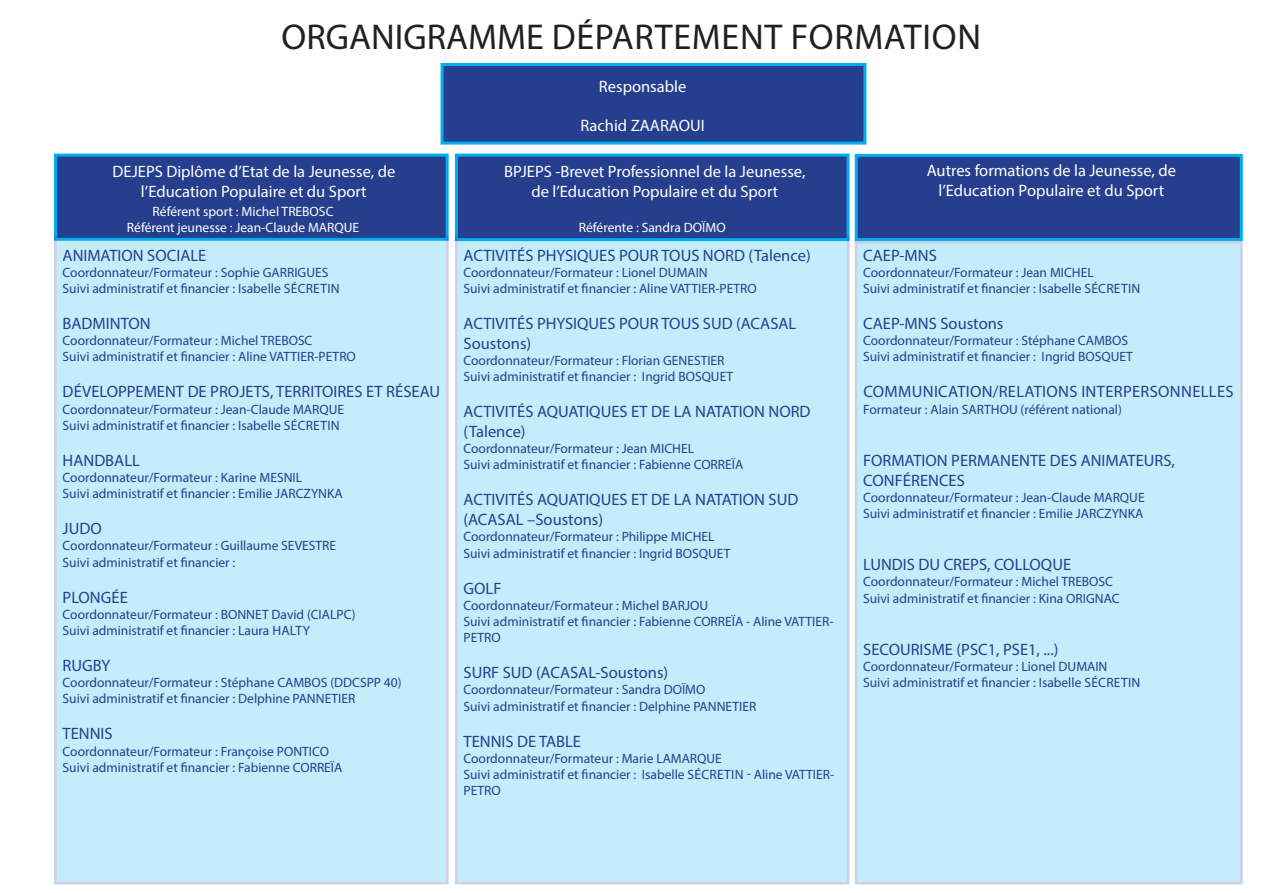
<style>
.page{position:relative;width:1263px;height:893px;background:#fff}
.page>*{position:absolute;margin:0;border:0;box-sizing:border-box;transform-origin:0 0}
.t1{font:36px "Myriad Pro";letter-spacing:.02em;color:#231f20}
.t2{font:16.5px/19.8px "Myriad Pro";color:#253f8e}
.t3{font:16.5px/19.8px "Myriad Pro";color:#fff;text-align:center}
.t4{font:16.5px "Myriad Pro";letter-spacing:.02em;color:#253f8e}
.t5{font:13.5px/16.2px "Myriad Pro";color:#253f8e}
.t6{font:13.5px "Myriad Pro";color:#fff}
</style>
<div class="page">
<div style="left:441px;top:63px;width:425px;height:82px;background:#253f8e;border:3px solid #00aeef"></div>
<div style="left:54px;top:154px;width:395px;height:87px;background:#253f8e;border:3px solid #00aeef"></div>
<div style="left:54px;top:235px;width:395px;height:649px;background:#c5ecfb"></div>
<div style="left:455px;top:154px;width:394px;height:87px;background:#253f8e;border:3px solid #00aeef"></div>
<div style="left:455px;top:235px;width:394px;height:649px;background:#c5ecfb"></div>
<div style="left:855px;top:154px;width:388px;height:87px;background:#253f8e;border:3px solid #00aeef"></div>
<div style="left:855px;top:241px;width:388px;height:643px;background:#c5ecfb"></div>
<p class="t1" style="left:282px;top:14px;width:701px">ORGANIGRAMME DÉPARTEMENT FORMATION</p>
<p class="t3" style="left:599px;top:76px;width:89px">Responsable</p>
<p class="t3" style="left:580px;top:116px;width:126px">Rachid ZAARAOUI</p>
<p class="t3" style="left:112px;top:162px;width:284px">DEJEPS Diplôme d’Etat de la Jeunesse, de l’Education Populaire et du Sport</p>
<p class="t6" style="left:153px;top:203px;width:182px">Référent sport : Michel TREBOSC</p>
<p class="t6" style="left:127px;top:220px;width:234px">Référent jeunesse : Jean-Claude MARQUE</p>
<p class="t2" style="left:63px;top:245px;width:145px">ANIMATION SOCIALE</p>
<p class="t5" style="left:63px;top:264px;width:267px">Coordonnateur/Formateur : Sophie GARRIGUES</p>
<p class="t5" style="left:63px;top:280px;width:279px">Suivi administratif et financier : Isabelle SÉCRETIN</p>
<p class="t2" style="left:63px;top:313px;width:90px">BADMINTON</p>
<p class="t5" style="left:63px;top:332px;width:251px">Coordonnateur/Formateur : Michel TREBOSC</p>
<p class="t5" style="left:63px;top:349px;width:295px">Suivi administratif et financier : Aline VATTIER-PETRO</p>
<p class="t2" style="left:63px;top:382px;width:379px">DÉVELOPPEMENT DE PROJETS, TERRITOIRES ET RÉSEAU</p>
<p class="t5" style="left:63px;top:401px;width:283px">Coordonnateur/Formateur : Jean-Claude MARQUE</p>
<p class="t5" style="left:63px;top:417px;width:279px">Suivi administratif et financier : Isabelle SÉCRETIN</p>
<p class="t2" style="left:63px;top:450px;width:79px">HANDBALL</p>
<p class="t5" style="left:63px;top:469px;width:241px">Coordonnateur/Formateur : Karine MESNIL</p>
<p class="t5" style="left:63px;top:485px;width:282px">Suivi administratif et financier : Emilie JARCZYNKA</p>
<p class="t2" style="left:63px;top:518px;width:41px">JUDO</p>
<p class="t5" style="left:63px;top:538px;width:275px">Coordonnateur/Formateur : Guillaume SEVESTRE</p>
<p class="t5" style="left:63px;top:554px;width:174px">Suivi administratif et financier :</p>
<p class="t2" style="left:63px;top:587px;width:67px">PLONGÉE</p>
<p class="t5" style="left:63px;top:606px;width:294px">Coordonnateur/Formateur : BONNET David (CIALPC)</p>
<p class="t5" style="left:63px;top:622px;width:249px">Suivi administratif et financier : Laura HALTY</p>
<p class="t2" style="left:63px;top:655px;width:49px">RUGBY</p>
<p class="t5" style="left:63px;top:674px;width:341px">Coordonnateur/Formateur : Stéphane CAMBOS (DDCSPP 40)</p>
<p class="t5" style="left:63px;top:691px;width:294px">Suivi administratif et financier : Delphine PANNETIER</p>
<p class="t2" style="left:63px;top:724px;width:52px">TENNIS</p>
<p class="t5" style="left:63px;top:743px;width:268px">Coordonnateur/Formateur : Françoise PONTICO</p>
<p class="t5" style="left:63px;top:759px;width:281px">Suivi administratif et financier : Fabienne CORREÏA</p>
<p class="t3" style="left:927px;top:161px;width:251px">Autres formations de la Jeunesse, de l’Education Populaire et du Sport</p>
<p class="t3" style="left:504px;top:162px;width:303px">BPJEPS -Brevet Professionnel de la Jeunesse,</p>
<p class="t3" style="left:531px;top:182px;width:248px">de l’Education Populaire et du Sport</p>
<p class="t6" style="left:579px;top:219px;width:149px">Référente : Sandra DOÏMO</p>
<p class="t2" style="left:463px;top:245px;width:349px">ACTIVITÉS PHYSIQUES POUR TOUS NORD (Talence)</p>
<p class="t5" style="left:463px;top:264px;width:246px">Coordonnateur/Formateur : Lionel DUMAIN</p>
<p class="t5" style="left:463px;top:280px;width:295px">Suivi administratif et financier : Aline VATTIER-PETRO</p>
<p class="t2" style="left:463px;top:313px;width:334px">ACTIVITÉS PHYSIQUES POUR TOUS SUD (ACASAL<br>Soustons)</p>
<p class="t5" style="left:463px;top:352px;width:262px">Coordonnateur/Formateur : Florian GENESTIER</p>
<p class="t5" style="left:463px;top:368px;width:271px">Suivi administratif et financier : Ingrid BOSQUET</p>
<p class="t2" style="left:463px;top:401px;width:349px">ACTIVITÉS AQUATIQUES ET DE LA NATATION NORD (Talence)</p>
<p class="t5" style="left:463px;top:440px;width:232px">Coordonnateur/Formateur : Jean MICHEL</p>
<p class="t5" style="left:463px;top:457px;width:281px">Suivi administratif et financier : Fabienne CORREÏA</p>
<p class="t2" style="left:463px;top:490px;width:336px">ACTIVITÉS AQUATIQUES ET DE LA NATATION SUD (ACASAL –Soustons)</p>
<p class="t5" style="left:463px;top:529px;width:252px">Coordonnateur/Formateur : Philippe MICHEL</p>
<p class="t5" style="left:463px;top:545px;width:268px">Suivi administratif et financier : Ingrid BOSQUET</p>
<p class="t2" style="left:463px;top:578px;width:39px">GOLF</p>
<p class="t5" style="left:463px;top:597px;width:246px">Coordonnateur/Formateur : Michel BARJOU</p>
<p class="t5" style="left:463px;top:613px;width:372px">Suivi administratif et financier : Fabienne CORREÏA - Aline VATTIER-<br>PETRO</p>
<p class="t2" style="left:463px;top:662px;width:206px">SURF SUD (ACASAL-Soustons)</p>
<p class="t5" style="left:463px;top:682px;width:243px">Coordonnateur/Formateur : Sandra DOÏMO</p>
<p class="t5" style="left:463px;top:698px;width:294px">Suivi administratif et financier : Delphine PANNETIER</p>
<p class="t2" style="left:463px;top:731px;width:119px">TENNIS DE TABLE</p>
<p class="t5" style="left:463px;top:750px;width:260px">Coordonnateur/Formateur : Marie LAMARQUE</p>
<p class="t5" style="left:463px;top:766px;width:372px">Suivi administratif et financier : Isabelle SÉCRETIN - Aline VATTIER-<br>PETRO</p>
<p class="t2" style="left:863px;top:245px;width:75px">CAEP-MNS</p>
<p class="t5" style="left:863px;top:264px;width:232px">Coordonnateur/Formateur : Jean MICHEL</p>
<p class="t5" style="left:863px;top:280px;width:279px">Suivi administratif et financier : Isabelle SÉCRETIN</p>
<p class="t2" style="left:863px;top:313px;width:142px">CAEP-MNS Soustons</p>
<p class="t5" style="left:863px;top:332px;width:266px">Coordonnateur/Formateur : Stéphane CAMBOS</p>
<p class="t5" style="left:863px;top:349px;width:271px">Suivi administratif et financier : Ingrid BOSQUET</p>
<p class="t4" style="left:863px;top:382px;width:372px">COMMUNICATION/RELATIONS INTERPERSONNELLES</p>
<p class="t5" style="left:863px;top:401px;width:260px">Formateur : Alain SARTHOU (référent national)</p>
<p class="t2" style="left:863px;top:450px;width:313px">FORMATION PERMANENTE DES ANIMATEURS,<br>CONFÉRENCES</p>
<p class="t5" style="left:863px;top:489px;width:283px">Coordonnateur/Formateur : Jean-Claude MARQUE</p>
<p class="t5" style="left:863px;top:505px;width:282px">Suivi administratif et financier : Emilie JARCZYNKA</p>
<p class="t2" style="left:863px;top:554px;width:209px">LUNDIS DU CREPS, COLLOQUE</p>
<p class="t5" style="left:863px;top:574px;width:251px">Coordonnateur/Formateur : Michel TREBOSC</p>
<p class="t5" style="left:863px;top:590px;width:258px">Suivi administratif et financier : Kina ORIGNAC</p>
<p class="t2" style="left:863px;top:639px;width:197px">SECOURISME (PSC1, PSE1, ...)</p>
<p class="t5" style="left:863px;top:658px;width:246px">Coordonnateur/Formateur : Lionel DUMAIN</p>
<p class="t5" style="left:863px;top:674px;width:279px">Suivi administratif et financier : Isabelle SÉCRETIN</p>
</div>
